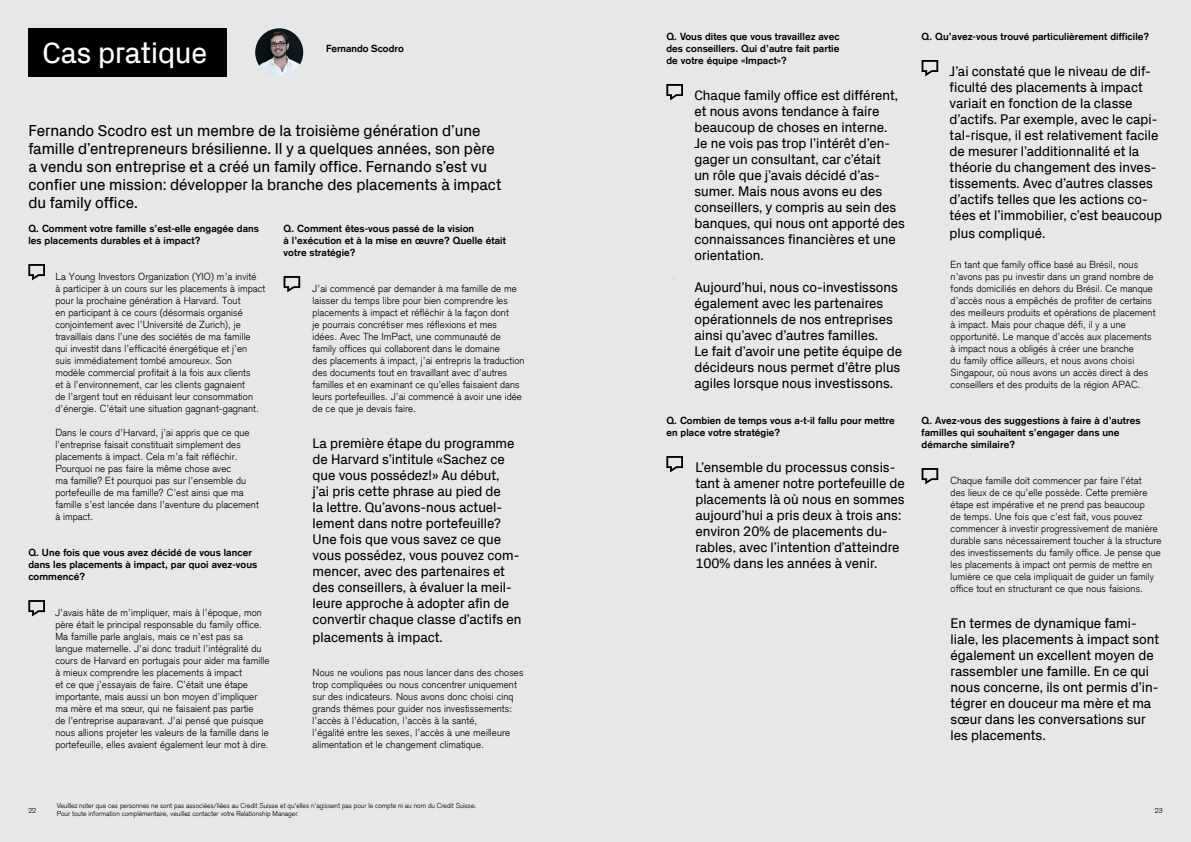
<style>
.page{position:relative;width:1191px;height:842px;background:#e6e7e8}
.page>*{position:absolute;margin:0;border:0;box-sizing:border-box;transform-origin:0 0}
.t1{font:30px "Credit Suisse Headline";color:#fff}
.t2{font:16px/18px "Credit Suisse Headline";color:#000}
.t3{font:14px/16px "Credit Suisse Headline";color:#000}
.t4{font:300 10px/12px "Credit Suisse Type";letter-spacing:.01em;color:#000}
.t5{font:700 10px/12px "Credit Suisse Type";letter-spacing:.01em;color:#000}
.t6{font:300 7px/8px "Credit Suisse Type";color:#000}
</style>
<div class="page">
<img style="left:255px;top:28px;width:48px;height:48px;border-radius:24px">
<svg style="left:28px;top:264px;width:17px;height:16px"></svg>
<svg style="left:28px;top:600px;width:17px;height:16px"></svg>
<svg style="left:666px;top:84px;width:17px;height:16px"></svg>
<svg style="left:666px;top:456px;width:17px;height:16px"></svg>
<svg style="left:283px;top:276px;width:17px;height:16px"></svg>
<svg style="left:921px;top:60px;width:17px;height:16px"></svg>
<svg style="left:921px;top:468px;width:17px;height:16px"></svg>
<div style="left:28px;top:28px;width:199px;height:48px;background:#000"></div>
<h1 class="t1" style="left:43px;top:31px;width:166px">Cas pratique</h1>
<p class="t5" style="left:326px;top:43px;width:79px">Fernando Scodro</p>
<p class="t2" style="left:28px;top:121px;width:474px">Fernando Scodro est un membre de la troisième génération d’une famille d’entrepreneurs brésilienne. Il y a quelques années, son père a vendu son entreprise et a créé un family office. Fernando s’est vu confier une mission: développer la branche des placements à impact du family office.</p>
<p class="t5" style="left:28px;top:223px;width:232px">Q. Comment votre famille s’est-elle engagée dans les placements durables et à impact?</p>
<p class="t4" style="left:55px;top:271px;width:211px">La Young Investors Organization (YIO) m’a invité<br>à participer à un cours sur les placements à impact pour la prochaine génération à Harvard. Tout<br>en participant à ce cours (désormais organisé conjointement avec l’Université de Zurich), je travaillais dans l’une des sociétés de ma famille<br>qui investit dans l’efficacité énergétique et j’en suis immédiatement tombé amoureux. Son<br>modèle commercial profitait à la fois aux clients<br>et à l’environnement, car les clients gagnaient<br>de l’argent tout en réduisant leur consommation d’énergie. C’était une situation gagnant-gagnant.</p>
<p class="t4" style="left:55px;top:427px;width:205px">Dans le cours d’Harvard, j’ai appris que ce que l’entreprise faisait constituait simplement des placements à impact. Cela m’a fait réfléchir.<br>Pourquoi ne pas faire la même chose avec<br>ma famille? Et pourquoi pas sur l’ensemble du portefeuille de ma famille? C’est ainsi que ma famille s’est lancée dans l’aventure du placement à impact.</p>
<p class="t5" style="left:28px;top:547px;width:230px">Q. Une fois que vous avez décidé de vous lancer dans les placements à impact, par quoi avez-vous commencé?</p>
<p class="t4" style="left:55px;top:607px;width:215px">J’avais hâte de m’impliquer, mais à l’époque, mon père était le principal responsable du family office.<br>Ma famille parle anglais, mais ce n’est pas sa langue maternelle. J’ai donc traduit l’intégralité du cours de Harvard en portugais pour aider ma famille à mieux comprendre les placements à impact<br>et ce que j’essayais de faire. C’était une étape importante, mais aussi un bon moyen d’impliquer ma mère et ma sœur, qui ne faisaient pas partie<br>de l’entreprise auparavant. J’ai pensé que puisque nous allions projeter les valeurs de la famille dans le portefeuille, elles avaient également leur mot à dire.</p>
<p class="t5" style="left:283px;top:223px;width:224px">Q. Comment êtes-vous passé de la vision<br>à l’exécution et à la mise en œuvre? Quelle était votre stratégie?</p>
<p class="t4" style="left:312px;top:283px;width:213px">J’ai commencé par demander à ma famille de me laisser du temps libre pour bien comprendre les placements à impact et réfléchir à la façon dont<br>je pourrais concrétiser mes réflexions et mes<br>idées. Avec The ImPact, une communauté de family offices qui collaborent dans le domaine<br>des placements à impact, j’ai entrepris la traduction des documents tout en travaillant avec d’autres familles et en examinant ce qu’elles faisaient dans leurs portefeuilles. J’ai commencé à avoir une idée de ce que je devais faire.</p>
<p class="t3" style="left:312px;top:435px;width:210px">La première étape du programme de Harvard s’intitule «Sachez ce que vous possédez!» Au début,<br>j’ai pris cette phrase au pied de<br>la lettre. Qu’avons-nous actuel&shy;lement dans notre portefeuille?<br>Une fois que vous savez ce que vous possédez, vous pouvez com&shy;mencer, avec des partenaires et des conseillers, à évaluer la meil&shy;leure approche à adopter afin de convertir chaque classe d’actifs en</p>
<h3 class="t3" style="left:312px;top:629px;width:132px">placements à impact.</h3>
<p class="t4" style="left:312px;top:667px;width:212px">Nous ne voulions pas nous lancer dans des choses trop compliquées ou nous concentrer uniquement sur des indicateurs. Nous avons donc choisi cinq grands thèmes pour guider nos investissements: l’accès à l’éducation, l’accès à la santé,<br>l’égalité entre les sexes, l’accès à une meilleure alimentation et le changement climatique.</p>
<p class="t5" style="left:666px;top:31px;width:175px;text-align:justify">Q. Vous dites que vous travaillez avec des conseillers. Qui d’autre fait partie de votre équipe «Impact»?</p>
<p class="t3" style="left:694px;top:87px;width:212px">Chaque family office est différent, et nous avons tendance à faire beaucoup de choses en interne.<br>Je ne vois pas trop l’intérêt d’en&shy;gager un consultant, car c’était<br>un rôle que j’avais décidé d’as&shy;sumer. Mais nous avons eu des conseillers, y compris au sein des banques, qui nous ont apporté des connaissances financières et une orientation.</p>
<p class="t3" style="left:694px;top:279px;width:209px">Aujourd’hui, nous co-investissons également avec les partenaires opérationnels de nos entreprises ainsi qu’avec d’autres familles.<br>Le fait d’avoir une petite équipe de décideurs nous permet d’être plus agiles lorsque nous investissons.</p>
<p class="t5" style="left:666px;top:415px;width:230px">Q. Combien de temps vous a-t-il fallu pour mettre en place votre stratégie?</p>
<h3 class="t3" style="left:695px;top:459px;width:211px">L’ensemble du processus consis&shy;tant à amener notre portefeuille de placements là où nous en sommes aujourd’hui a pris deux à trois ans: environ 20% de placements du&shy;rables, avec l’intention d’atteindre 100% dans les années à venir.</h3>
<p class="t5" style="left:921px;top:31px;width:229px">Q. Qu’avez-vous trouvé particulièrement difficile?</p>
<p class="t3" style="left:949px;top:63px;width:214px">J’ai constaté que le niveau de dif&shy;ficulté des placements à impact variait en fonction de la classe d’actifs. Par exemple, avec le capi&shy;tal-risque, il est relativement facile de mesurer l’additionnalité et la théorie du changement des inves&shy;tissements. Avec d’autres classes d’actifs telles que les actions co&shy;tées et l’immobilier, c’est beaucoup</p>
<h3 class="t3" style="left:949px;top:225px;width:97px">plus compliqué.</h3>
<p class="t4" style="left:950px;top:259px;width:206px">En tant que family office basé au Brésil, nous n’avons pas pu investir dans un grand nombre de fonds domiciliés en dehors du Brésil. Ce manque d’accès nous a empêchés de profiter de certains des meilleurs produits et opérations de placement à impact. Mais pour chaque défi, il y a une opportunité. Le manque d’accès aux placements à impact nous a obligés à créer une branche<br>du family office ailleurs, et nous avons choisi Singapour, où nous avons un accès direct à des conseillers et des produits de la région APAC.</p>
<p class="t5" style="left:921px;top:415px;width:220px">Q. Avez-vous des suggestions à faire à d’autres familles qui souhaitent s’engager dans une démarche similaire?</p>
<p class="t4" style="left:950px;top:475px;width:212px">Chaque famille doit commencer par faire l’état<br>des lieux de ce qu’elle possède. Cette première étape est impérative et ne prend pas beaucoup<br>de temps. Une fois que c’est fait, vous pouvez commencer à investir progressivement de manière durable sans nécessairement toucher à la structure des investissements du family office. Je pense que les placements à impact ont permis de mettre en lumière ce que cela impliquait de guider un family office tout en structurant ce que nous faisions.</p>
<p class="t3" style="left:950px;top:615px;width:210px">En termes de dynamique fami&shy;liale, les placements à impact sont également un excellent moyen de rassembler une famille. En ce qui nous concerne, ils ont permis d’in&shy;tégrer en douceur ma mère et ma sœur dans les conversations sur les placements.</p>
<p class="t6" style="left:57px;top:802px;width:421px">Veuillez noter que ces personnes ne sont pas associées/liées au Credit Suisse et qu’elles n’agissent pas pour le compte ni au nom du Credit Suisse.<br>Pour toute information complémentaire, veuillez contacter votre Relationship Manager.</p>
<p class="t6" style="left:28px;top:806px;width:9px">22</p>
<p class="t6" style="left:1154px;top:806px;width:9px">23</p>
</div>
